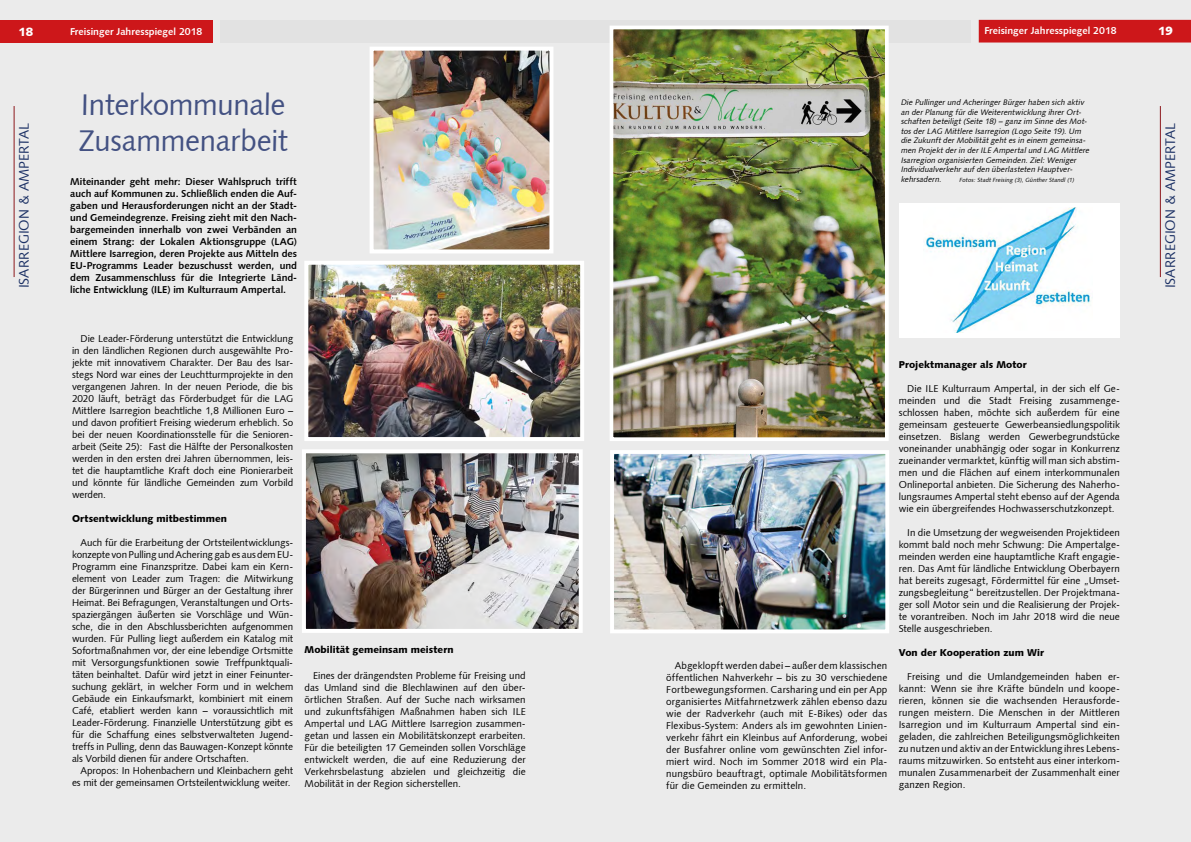
<style>
.page{position:relative;width:1191px;height:842px;background:#ebebeb}
.page>*{position:absolute;margin:0;border:0;box-sizing:border-box;transform-origin:0 0}
.t1{font:30px/36px "Humanist 531 BT Roman A";letter-spacing:-.015em;color:#435182}
.t2{font:14px "Humanist 531 BT Roman A";color:#1c3165}
.t3{font:12px "Humanist 531 BT Black A";color:#fff}
.t4{font:10px/12px "Humanist 531 BT Roman A";color:#000;text-align:justify}
.t5{font:10px/12px "Humanist 531 BT Bold A";letter-spacing:-.005em;color:#000;text-align:justify}
.t6{font:10px "Humanist 531 BT Black A";letter-spacing:.005em;color:#000}
.t7{font:10px "Humanist 531 BT Bold A";color:#fff}
.t8{font:italic 8px/9.6px "Humanist 531 BT Roman A";color:#000}
.t9{font:italic 6px "Humanist 531 BT Roman A";color:#000}
</style>
<div class="page">
<div style="left:0;top:20px;width:213px;height:23px;background:#cd171a"></div>
<div style="left:220px;top:20px;width:750px;height:23px;background:#e2e2e2"></div>
<div style="left:978px;top:20px;width:213px;height:23px;background:#cd171a"></div>
<hr style="left:14px;top:106px;width:1px;height:171px;background:#8d191d">
<img style="left:307px;top:454px;width:271px;height:174px">
<div style="left:302px;top:449px;width:281px;height:184px;border:4px solid #fff"></div>
<img style="left:309px;top:266px;width:270px;height:170px">
<div style="left:304px;top:261px;width:280px;height:180px;border:4px solid #fff"></div>
<img style="left:614px;top:31px;width:269px;height:405px">
<div style="left:609px;top:26px;width:279px;height:415px;border:4px solid #fff"></div>
<img style="left:615px;top:455px;width:269px;height:173px">
<div style="left:610px;top:450px;width:279px;height:183px;border:4px solid #fff"></div>
<img style="left:374px;top:52px;width:174px;height:196px">
<div style="left:369px;top:47px;width:184px;height:206px;border:4px solid #fff"></div>
<div style="left:899px;top:203px;width:221px;height:135px;background:#fff"></div>
<img style="left:924px;top:207px;width:168px;height:126px">
<hr style="left:1159px;top:106px;width:1px;height:171px;background:#8d191d">
<p class="t3" style="left:18px;top:24px;width:16px">18</p>
<p class="t3" style="left:1158px;top:23px;width:16px">19</p>
<p class="t7" style="left:70px;top:25px;width:134px">Freisinger Jahresspiegel 2018</p>
<p class="t7" style="left:984px;top:24px;width:134px">Freisinger Jahresspiegel 2018</p>
<h2 class="t2" style="left:15px;top:288px;width:167px;rotate:-90deg">ISARREGION &amp; AMPERTAL</h2>
<h1 class="t1" style="left:79px;top:86px;width:211px">Interkommunale<br>Zusammenarbeit</h1>
<p class="t5" style="left:70px;top:175px;width:228px">Miteinander geht mehr: Dieser Wahlspruch trifft auch auf Kommunen zu. Schließlich enden die Auf&shy;gaben und Herausforderungen nicht an der Stadt&shy;und Gemeindegrenze. Freising zieht mit den Nach&shy;bargemeinden innerhalb von zwei Verbänden an einem Strang: der Lokalen Aktionsgruppe (LAG)<br>Mittlere Isarregion, deren Projekte aus Mitteln des EU-Programms Leader bezuschusst werden, und dem Zusammenschluss für die Integrierte Länd&shy;liche Entwicklung (ILE) im Kulturraum Ampertal.</p>
<p class="t4" style="left:72px;top:332px;width:223px;text-indent:9px">Die Leader-Förderung unterstützt die Entwicklung in den ländlichen Regionen durch ausgewählte Pro&shy;jekte mit innovativem Charakter. Der Bau des Isar&shy;stegs Nord war eines der Leuchtturmprojekte in den vergangenen Jahren. In der neuen Periode, die bis 2020 läuft, beträgt das Förderbudget für die LAG Mittlere Isarregion beachtliche 1,8 Millionen Euro – und davon profitiert Freising wiederum erheblich. So bei der neuen Koordinationsstelle für die Senioren&shy;arbeit (Seite 25): Fast die Hälfte der Personalkosten werden in den ersten drei Jahren übernommen, leis&shy;tet die hauptamtliche Kraft doch eine Pionierarbeit und könnte für ländliche Gemeinden zum Vorbild werden.</p>
<p class="t6" style="left:72px;top:512px;width:156px">Ortsentwicklung mitbestimmen</p>
<p class="t4" style="left:72px;top:536px;width:223px;text-indent:9px">Auch für die Erarbeitung der Ortsteilentwicklungs&shy;konzepte von Pulling und Achering gab es aus dem EU-Programm eine Finanzspritze. Dabei kam ein Kern&shy;element von Leader zum Tragen: die Mitwirkung der Bürgerinnen und Bürger an der Gestaltung ihrer Heimat. Bei Befragungen, Veranstaltungen und Orts&shy;spaziergängen äußerten sie Vorschläge und Wün&shy;sche, die in den Abschlussberichten aufgenommen wurden. Für Pulling liegt außerdem ein Katalog mit Sofortmaßnahmen vor, der eine lebendige Ortsmitte mit Versorgungsfunktionen sowie Treffpunktquali&shy;täten beinhaltet. Dafür wird jetzt in einer Feinunter&shy;suchung geklärt, in welcher Form und in welchem Gebäude ein Einkaufsmarkt, kombiniert mit einem Café, etabliert werden kann – voraussichtlich mit Leader-Förderung. Finanzielle Unterstützung gibt es für die Schaffung eines selbstverwalteten Jugend&shy;treffs in Pulling, denn das Bauwagen-Konzept könnte als Vorbild dienen für andere Ortschaften.</p>
<p class="t4" style="left:72px;top:764px;width:223px;text-align:right">Apropos: In Hohenbachern und Kleinbachern geht es mit der gemeinsamen Ortsteilentwicklung weiter.</p>
<p class="t6" style="left:304px;top:643px;width:150px">Mobilität gemeinsam meistern</p>
<p class="t4" style="left:304px;top:669px;width:223px;text-indent:9px">Eines der drängendsten Probleme für Freising und das Umland sind die Blechlawinen auf den über&shy;örtlichen Straßen. Auf der Suche nach wirksamen und zukunftsfähigen Maßnahmen haben sich ILE Ampertal und LAG Mittlere Isarregion zusammen&shy;getan und lassen ein Mobilitätskonzept erarbeiten.<br>Für die beteiligten 17 Gemeinden sollen Vorschläge entwickelt werden, die auf eine Reduzierung der Verkehrsbelastung abzielen und gleichzeitig die Mobilität in der Region sicherstellen.</p>
<p class="t8" style="left:900px;top:97px;width:192px">Die Pullinger und Acheringer Bürger haben sich aktiv an der Planung für die Weiterentwicklung ihrer Ort&shy;schaften beteiligt (Seite 18) – ganz im Sinne des Mot&shy;tos der LAG Mittlere Isarregion (Logo Seite 19). Um die Zukunft der Mobilität geht es in einem gemeinsa&shy;men Projekt der in der ILE Ampertal und LAG Mittlere Isarregion organisierten Gemeinden. Ziel: Weniger Individualverkehr auf den überlasteten Hauptver&shy;kehrsadern.</p>
<p class="t9" style="left:959px;top:176px;width:118px">Fotos: Stadt Freising (3), Günther Standl (1)</p>
<p class="t4" style="left:666px;top:659px;width:223px;text-indent:8px">Abgeklopft werden dabei – außer dem klassischen öffentlichen Nahverkehr – bis zu 30 verschiedene Fortbewegungsformen. Carsharing und ein per App organisiertes Mitfahrnetzwerk zählen ebenso dazu wie der Radverkehr (auch mit E-Bikes) oder das Flexibus-System: Anders als im gewohnten Linien&shy;verkehr fährt ein Kleinbus auf Anforderung, wobei der Busfahrer online vom gewünschten Ziel infor&shy;miert wird. Noch im Sommer 2018 wird ein Pla&shy;nungsbüro beauftragt, optimale Mobilitätsformen für die Gemeinden zu ermitteln.</p>
<p class="t6" style="left:898px;top:358px;width:129px">Projektmanager als Motor</p>
<p class="t4" style="left:898px;top:382px;width:223px;text-indent:9px">Die ILE Kulturraum Ampertal, in der sich elf Ge&shy;meinden und die Stadt Freising zusammenge&shy;schlossen haben, möchte sich außerdem für eine gemeinsam gesteuerte Gewerbeansiedlungspolitik einsetzen. Bislang werden Gewerbegrundstücke voneinander unabhängig oder sogar in Konkurrenz zueinander vermarktet, künftig will man sich abstim&shy;men und die Flächen auf einem interkommunalen Onlineportal anbieten. Die Sicherung des Naherho&shy;lungsraumes Ampertal steht ebenso auf der Agenda wie ein übergreifendes Hochwasserschutzkonzept.</p>
<p class="t4" style="left:898px;top:526px;width:223px;text-indent:8px">In die Umsetzung der wegweisenden Projektideen kommt bald noch mehr Schwung: Die Ampertalge&shy;meinden werden eine hauptamtliche Kraft engagie&shy;ren. Das Amt für ländliche Entwicklung Oberbayern hat bereits zugesagt, Fördermittel für eine „Umset&shy;zungsbegleitung“ bereitzustellen. Der Projektmana&shy;ger soll Motor sein und die Realisierung der Projek&shy;te vorantreiben. Noch im Jahr 2018 wird die neue Stelle ausgeschrieben.</p>
<p class="t6" style="left:898px;top:646px;width:147px">Von der Kooperation zum Wir</p>
<p class="t4" style="left:898px;top:670px;width:223px;text-indent:8px">Freising und die Umlandgemeinden haben er&shy;kannt: Wenn sie ihre Kräfte bündeln und koope&shy;rieren, können sie die wachsenden Herausforde&shy;rungen meistern. Die Menschen in der Mittleren Isarregion und im Kulturraum Ampertal sind ein&shy;geladen, die zahlreichen Beteiligungsmöglichkeiten zu nutzen und aktiv an der Entwicklung ihres Lebens&shy;raums mitzuwirken. So entsteht aus einer interkom&shy;munalen Zusammenarbeit der Zusammenhalt einer ganzen Region.</p>
<h2 class="t2" style="left:1161px;top:288px;width:167px;rotate:-90deg">ISARREGION &amp; AMPERTAL</h2>
</div>
